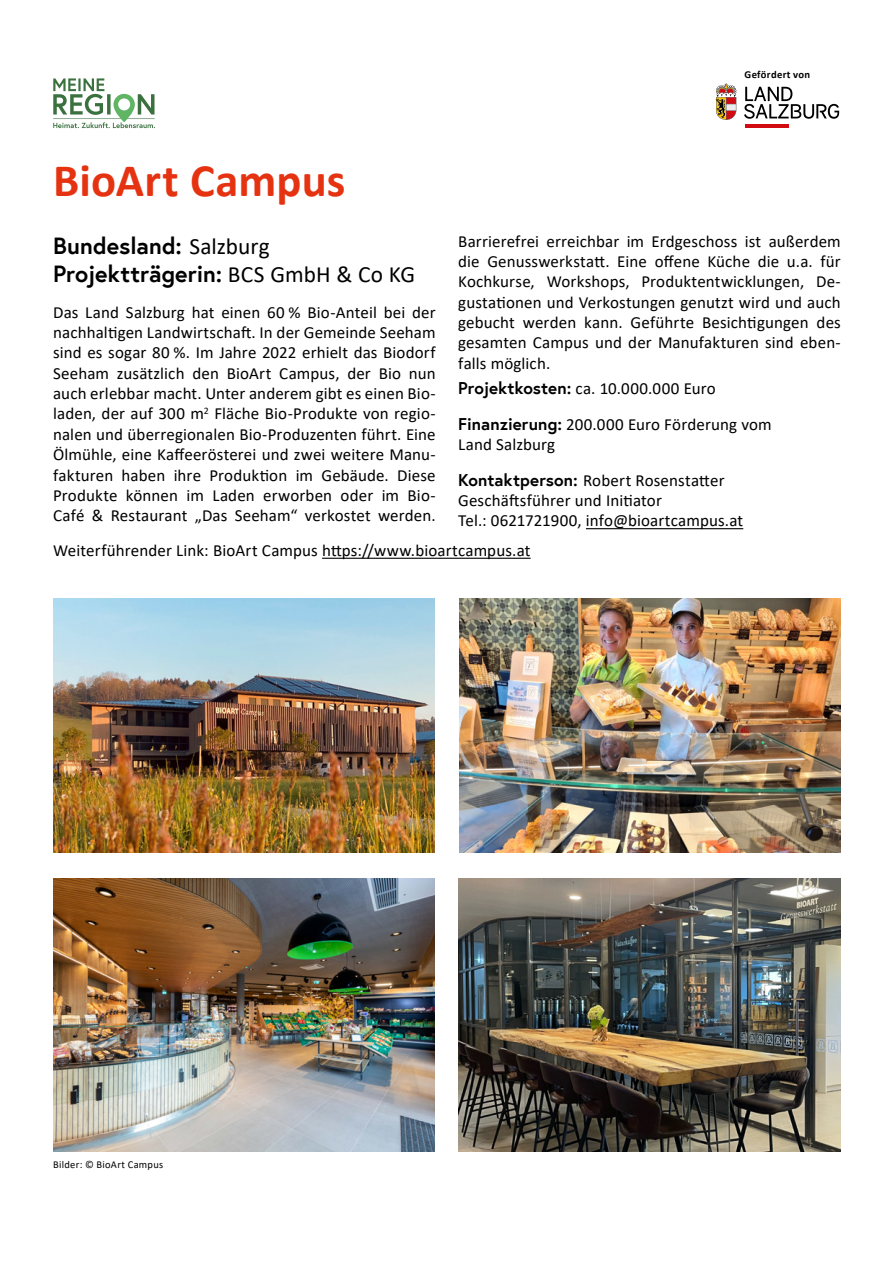
<style>
.page{position:relative;width:893px;height:1263px;background:#fff}
.page>*{position:absolute;margin:0;border:0;box-sizing:border-box;transform-origin:0 0}
.HL1{font:700 46.65px "Calibri";letter-spacing:.005em;color:#e53312}
.Projekt{font:700 23.4px "Europa Austria";color:#000}
.Copy{font:16.95px/20.4px "Calibri";letter-spacing:.005em;color:#000;text-align:justify}
.Copy_Projektkosten_etc{font:16.95px/20.4px "Calibri";letter-spacing:.005em;color:#000}
.Copy_WF_Links{font:16.95px "Calibri";letter-spacing:.01em;color:#000}
.t1{font:700 10.65px "Calibri";letter-spacing:.03em;color:#000}
.Bildnachweis{font:10.5px "Calibri";letter-spacing:.025em;color:#000}
.s1{font-family:"Calibri";font-weight:400}
.s2{font-family:"Europa Austria";font-weight:700}
</style>
<div class="page">
<hr style="left:586px;top:528px;width:157px;height:1px;background:#000">
<svg style="left:53px;top:78px;width:102px;height:50px"></svg>
<svg style="left:716px;top:84px;width:20px;height:36px"></svg>
<hr style="left:745px;top:124px;width:44px;height:4px;background:#d20a11">
<svg style="left:744px;top:87px;width:95px;height:32px"></svg>
<img style="left:53px;top:878px;width:382px;height:274px">
<img style="left:53px;top:598px;width:382px;height:254px">
<img style="left:458px;top:878px;width:383px;height:274px">
<img style="left:459px;top:598px;width:382px;height:254px">
<hr style="left:322px;top:558px;width:209px;height:1px;background:#000">
<p class="t1" style="left:745px;top:67px;width:67px">Gefördert von</p>
<h1 class="HL1" style="left:53px;top:148px;width:294px">BioArt Campus</h1>
<p class="Projekt" style="left:53px;top:230px;width:218px">Bundesland: <span class="s1">Salzburg</span></p>
<p class="Projekt" style="left:53px;top:258px;width:363px">Projektträgerin: <span class="s1">BCS GmbH &amp; Co KG</span></p>
<p class="Copy" style="left:53px;top:301px;width:384px">Das Land Salzburg hat einen 60 % Bio-Anteil bei der nachhaltigen Landwirtschaft. In der Gemeinde Seeham sind es sogar 80 %. Im Jahre 2022 erhielt das Biodorf Seeham zusätzlich den BioArt Campus, der Bio nun auch erlebbar macht. Unter anderem gibt es einen Bio&shy;laden, der auf 300 m<sup>2</sup> Fläche Bio-Produkte von regio&shy;nalen und überregionalen Bio-Produzenten führt. Eine Ölmühle, eine Kaffeerösterei und zwei weitere Manu&shy;fakturen haben ihre Produktion im Gebäude. Diese Produkte können im Laden erworben oder im Bio-Café &amp; Restaurant „Das Seeham“ verkostet werden.</p>
<p class="Copy" style="left:458px;top:230px;width:384px">Barrierefrei erreichbar im Erdgeschoss ist außerdem die Genusswerkstatt. Eine offene Küche die u.a. für Kochkurse, Workshops, Produktentwicklungen, De&shy;gustationen und Verkostungen genutzt wird und auch gebucht werden kann. Geführte Besichtigungen des gesamten Campus und der Manufakturen sind eben&shy;falls möglich.</p>
<p class="Copy_Projektkosten_etc" style="left:458px;top:378px;width:259px"><span class="s2">Projektkosten:</span> ca. 10.000.000 Euro</p>
<p class="Copy_Projektkosten_etc" style="left:458px;top:414px;width:315px"><span class="s2">Finanzierung:</span> 200.000 Euro Förderung vom<br>Land Salzburg</p>
<p class="Copy_Projektkosten_etc" style="left:458px;top:469px;width:287px"><span class="s2">Kontaktperson:</span> Robert Rosenstatter<br>Geschäftsführer und Initiator<br>Tel.: 0621721900, info@bioartcampus.at</p>
<p class="Copy_WF_Links" style="left:53px;top:538px;width:479px">Weiterführender Link: BioArt Campus https://www.bioartcampus.at</p>
<p class="Bildnachweis" style="left:53px;top:1157px;width:112px">Bilder: © BioArt Campus</p>
</div>
